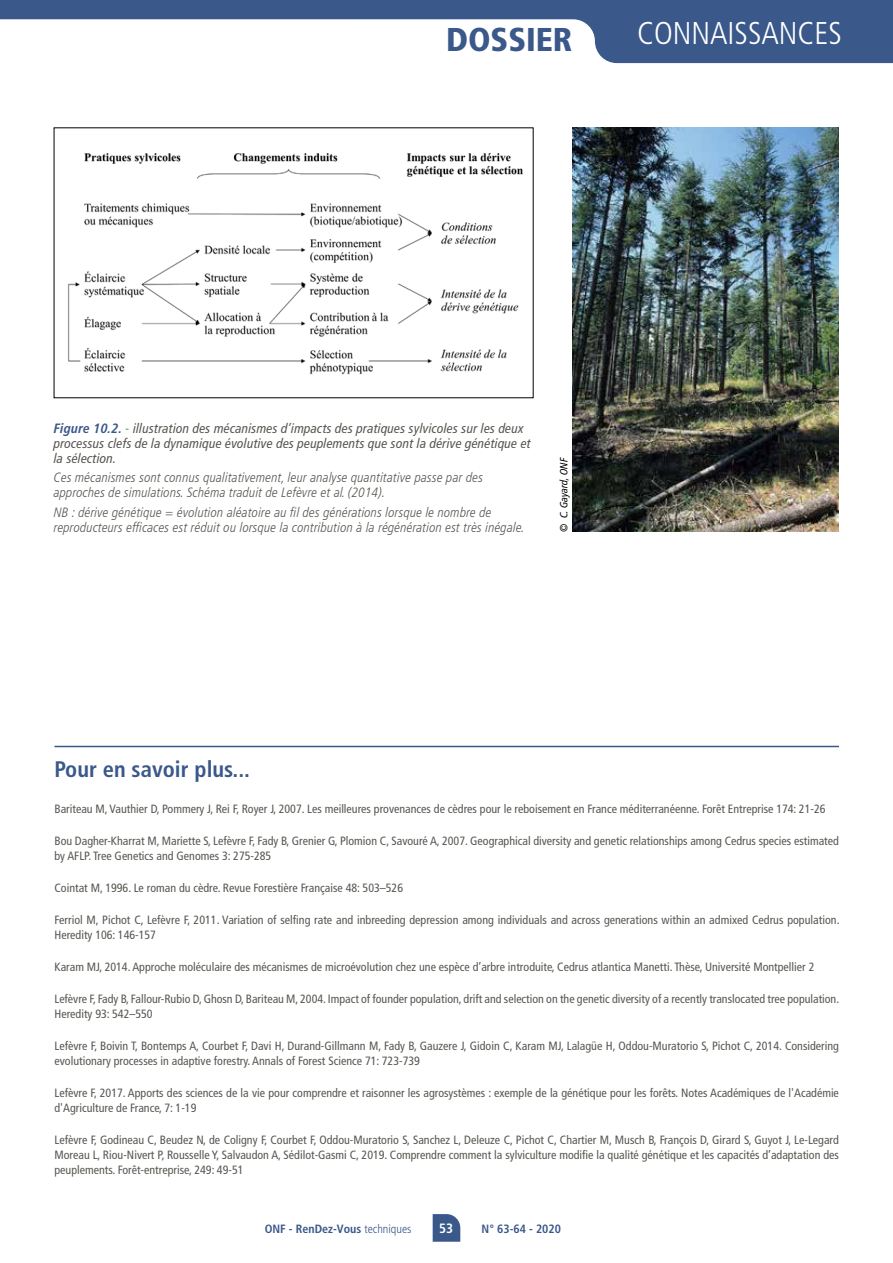
<style>
.page{position:relative;width:893px;height:1263px;background:#fff}
.page>*{position:absolute;margin:0;border:0;box-sizing:border-box;transform-origin:0 0}
.t1{font:900 condensed 33px "Frutiger";color:#3a588a}
.t2{font:300 condensed 31.5px "Frutiger LT Std";color:#fff}
.t3{font:700 condensed 22.5px "Frutiger LT Std";color:#3a588a}
.t4{font:italic 300 condensed 13.5px/15px "Frutiger LT Pro";letter-spacing:.01em;color:#575651}
.t5{font:italic condensed 13.5px/15px "Frutiger LT Pro";letter-spacing:.01em;color:#575651}
.t6{font:700 condensed 13.5px "Frutiger LT Std";color:#fff}
.t7{font:condensed 12px/15px "Frutiger LT Std";color:#575651}
.t8{font:700 condensed 12px "Frutiger LT Std";color:#3a588a}
.t9{font:italic condensed 10.5px "Frutiger LT Pro";color:#000}
.s1{font-weight:700;color:#3a588a}
.s2{color:#4a9b6c}
.s3{font-weight:300}
</style>
<div class="page">
<svg style="left:433px;top:1214px;width:27px;height:28px"></svg>
<svg style="left:0;top:0;width:893px;height:63px;fill:#3a588a"></svg>
<hr style="left:54px;top:746px;width:785px;height:1px;background:#3a588a">
<img style="left:68px;top:153px;width:455px;height:222px">
<img style="left:572px;top:128px;width:267px;height:403px">
<h1 class="t1" style="left:446px;top:19px;width:128px">DOSSIER</h1>
<h2 class="t2" style="left:637px;top:15px;width:206px">CONNAISSANCES</h2>
<p class="t5" style="left:54px;top:421px;width:479px"><span class="s1">Figure 10.2.</span> <span class="s2">-</span> illustration des mécanismes d’impacts des pratiques sylvicoles sur les deux processus clefs de la dynamique évolutive des peuplements que sont la dérive génétique et la sélection.</p>
<p class="t4" style="left:54px;top:470px;width:431px">Ces mécanismes sont connus qualitativement, leur analyse quantitative passe par des approches de simulations. Schéma traduit de Lefèvre et al. (2014).</p>
<p class="t4" style="left:54px;top:504px;width:472px">NB : dérive génétique = évolution aléatoire au fil des générations lorsque le nombre de reproducteurs efficaces est réduit ou lorsque la contribution à la régénération est très inégale.</p>
<p class="t9" style="left:558px;top:531px;width:76px;rotate:-90deg">© C. Gayard, ONF</p>
<h3 class="t3" style="left:54px;top:756px;width:197px">Pour en savoir plus...</h3>
<p class="t7" style="left:54px;top:802px;width:772px">Bariteau M, Vauthier D, Pommery J, Rei F, Royer J, 2007. Les meilleures provenances de cèdres pour le reboisement en France méditerranéenne. Forêt Entreprise 174: 21-26</p>
<p class="t7" style="left:54px;top:834px;width:786px">Bou Dagher-Kharrat M, Mariette S, Lefèvre F, Fady B, Grenier G, Plomion C, Savouré A, 2007. Geographical diversity and genetic relationships among Cedrus species estimated by AFLP. Tree Genetics and Genomes 3: 275-285</p>
<p class="t7" style="left:54px;top:881px;width:350px">Cointat M, 1996. Le roman du cèdre. Revue Forestière Française 48: 503–526</p>
<p class="t7" style="left:54px;top:913px;width:787px">Ferriol M, Pichot C, Lefèvre F, 2011. Variation of selfing rate and inbreeding depression among individuals and across generations within an admixed Cedrus population.<br>Heredity 106: 146-157</p>
<p class="t7" style="left:54px;top:960px;width:761px">Karam MJ, 2014. Approche moléculaire des mécanismes de microévolution chez une espèce d’arbre introduite, Cedrus atlantica Manetti. Thèse, Université Montpellier 2</p>
<p class="t7" style="left:54px;top:992px;width:786px">Lefèvre F, Fady B, Fallour-Rubio D, Ghosn D, Bariteau M, 2004. Impact of founder population, drift and selection on the genetic diversity of a recently translocated tree population.<br>Heredity 93: 542–550</p>
<p class="t7" style="left:54px;top:1039px;width:786px">Lefèvre F, Boivin T, Bontemps A, Courbet F, Davi H, Durand-Gillmann M, Fady B, Gauzere J, Gidoin C, Karam MJ, Lalagüe H, Oddou-Muratorio S, Pichot C, 2014. Considering evolutionary processes in adaptive forestry. Annals of Forest Science 71: 723-739</p>
<p class="t7" style="left:54px;top:1086px;width:786px">Lefèvre F, 2017. Apports des sciences de la vie pour comprendre et raisonner les agrosystèmes : exemple de la génétique pour les forêts. Notes Académiques de l'Académie d'Agriculture de France, 7: 1-19</p>
<p class="t7" style="left:54px;top:1133px;width:786px;text-align:justify">Lefèvre F, Godineau C, Beudez N, de Coligny F, Courbet F, Oddou-Muratorio S, Sanchez L, Deleuze C, Pichot C, Chartier M, Musch B, François D, Girard S, Guyot J, Le-Legard Moreau L, Riou-Nivert P, Rousselle Y, Salvaudon A, Sédilot-Gasmi C, 2019. Comprendre comment la sylviculture modifie la qualité génétique et les capacités d’adaptation des peuplements. Forêt-entreprise, 249: 49-51</p>
<p class="t8" style="left:265px;top:1222px;width:148px">ONF - RenDez-Vous <span class="s3">techniques</span></p>
<p class="t6" style="left:439px;top:1220px;width:16px">53</p>
<p class="t8" style="left:482px;top:1222px;width:81px">N° 63-64 - 2020</p>
</div>
